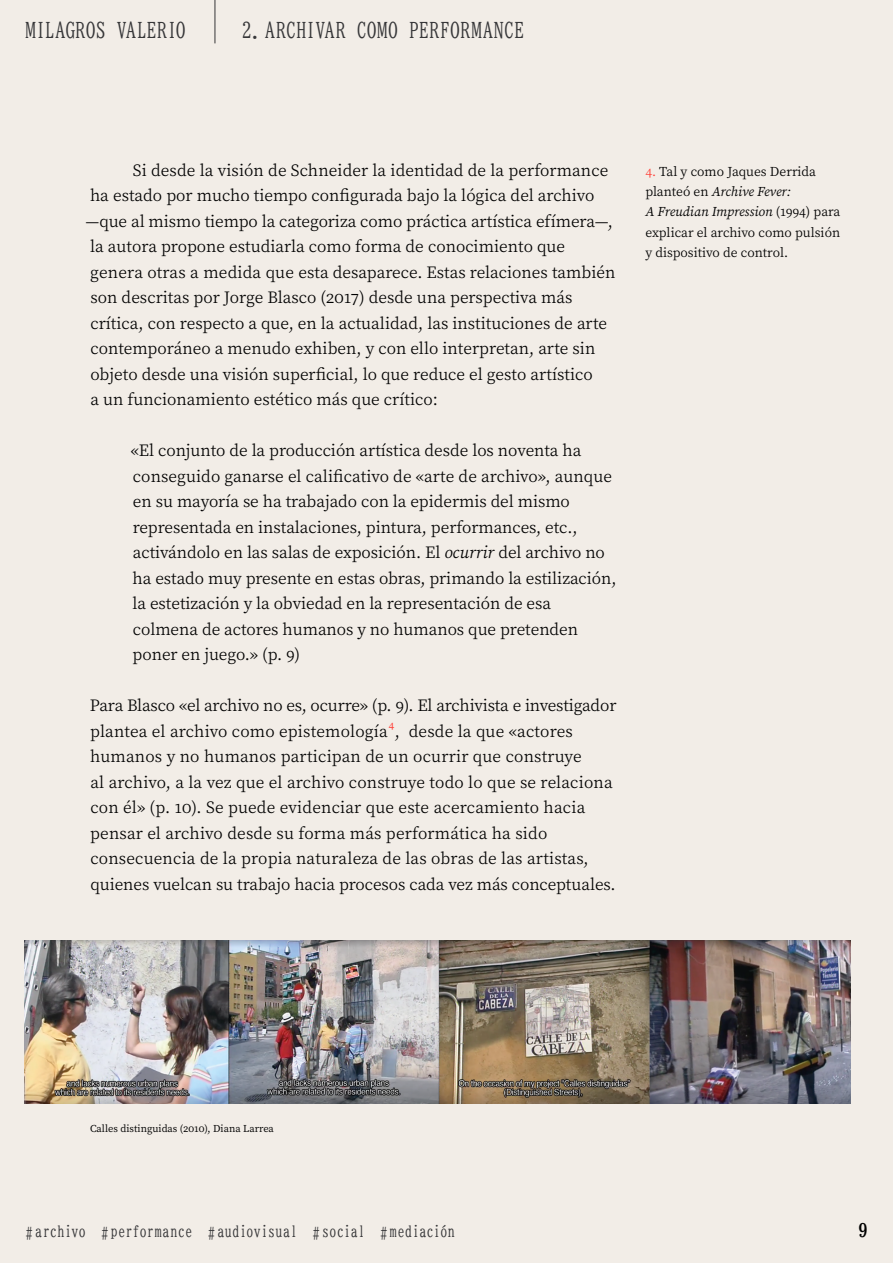
<style>
.page{position:relative;width:893px;height:1263px;background:#f2ede7}
.page>*{position:absolute;margin:0;border:0;box-sizing:border-box;transform-origin:0 0}
.t1{font:21px "BIZUD Mincho";letter-spacing:-.015em;color:#363638}
.t2{font:700 18px "BIZUD Mincho";color:#000}
.Texto_Tab{font:17.1px "Source Serif Variable";color:#000}
.Texto{font:17.1px/25.5px "Source Serif Variable";letter-spacing:.01em;color:#000}
.Cita{font:17.1px/25.5px "Source Serif Variable";letter-spacing:-.005em;color:#000}
.t3{font:15px "BIZUD Mincho";letter-spacing:-.005em;color:#363638}
.t4{font:13.5px/20.4px "Source Serif Variable";color:#000}
.t5{font:10.5px "Source Serif Variable";color:#000}
.s1{font-style:italic}
.s2{color:#ff423a}
</style>
<div class="page">
<hr style="left:215px;top:0;width:1px;height:43px;background:#363638">
<img style="left:24px;top:940px;width:827px;height:163px">
<p class="t1" style="left:26px;top:20px;width:162px">MILAGROS VALERIO</p>
<p class="t1" style="left:242px;top:20px;width:284px">2.ARCHIVAR COMO PERFORMANCE</p>
<p class="Texto_Tab" style="left:133px;top:158px;width:477px">Si desde la visión de Schneider la identidad de la performance</p>
<p class="Texto_Tab" style="left:90px;top:184px;width:506px">ha estado por mucho tiempo configurada bajo la lógica del archivo</p>
<p class="Texto_Tab" style="left:85px;top:209px;width:529px">—que al mismo tiempo la categoriza como práctica artística efímera—,</p>
<p class="Texto_Tab" style="left:90px;top:235px;width:476px">la autora propone estudiarla como forma de conocimiento que</p>
<p class="Texto_Tab" style="left:90px;top:260px;width:527px">genera otras a medida que esta desaparece. Estas relaciones también</p>
<p class="Texto_Tab" style="left:91px;top:286px;width:484px">son descritas por Jorge Blasco (2017) desde una perspectiva más</p>
<p class="Texto_Tab" style="left:90px;top:311px;width:518px">crítica, con respecto a que, en la actualidad, las instituciones de arte</p>
<p class="Texto_Tab" style="left:90px;top:337px;width:506px">contemporáneo a menudo exhiben, y con ello interpretan, arte sin</p>
<p class="Texto_Tab" style="left:90px;top:362px;width:504px">objeto desde una visión superficial, lo que reduce el gesto artístico</p>
<p class="Texto_Tab" style="left:90px;top:388px;width:349px">a un funcionamiento estético más que crítico:</p>
<p class="Cita" style="left:131px;top:438px;width:487px">«El conjunto de la producción artística desde los noventa ha conseguido ganarse el calificativo de «arte de archivo», aunque en su mayoría se ha trabajado con la epidermis del mismo representada en instalaciones, pintura, performances, etc., activándolo en las salas de exposición. El <span class="s1">ocurrir</span> del archivo no ha estado muy presente en estas obras, primando la estilización, la estetización y la obviedad en la representación de esa colmena de actores humanos y no humanos que pretenden poner en juego.» (p. 9)</p>
<p class="Texto" style="left:90px;top:693px;width:528px">Para Blasco «el archivo no es, ocurre» (p. 9). El archivista e investigador plantea el archivo como epistemología<span class="s2">⁴</span>, desde la que «actores humanos y no humanos participan de un ocurrir que construye<br>al archivo, a la vez que el archivo construye todo lo que se relaciona con él» (p. 10). Se puede evidenciar que este acercamiento hacia pensar el archivo desde su forma más performática ha sido consecuencia de la propia naturaleza de las obras de las artistas, quienes vuelcan su trabajo hacia procesos cada vez más conceptuales.</p>
<p class="t4" style="left:645px;top:161px;width:197px"><span class="s2">4.</span> Tal y como Jaques Derrida planteó en <span class="s1">Archive Fever:<br>A Freudian Impression</span> (1994) para explicar el archivo como pulsión y dispositivo de control.</p>
<p class="t5" style="left:90px;top:1121px;width:185px">Calles distinguidas (2010), Diana Larrea</p>
<p class="t3" style="left:26px;top:1224px;width:431px"># archivo #performance # audiovisual # social #mediación</p>
<p class="t2" style="left:858px;top:1221px;width:10px">9</p>
</div>
